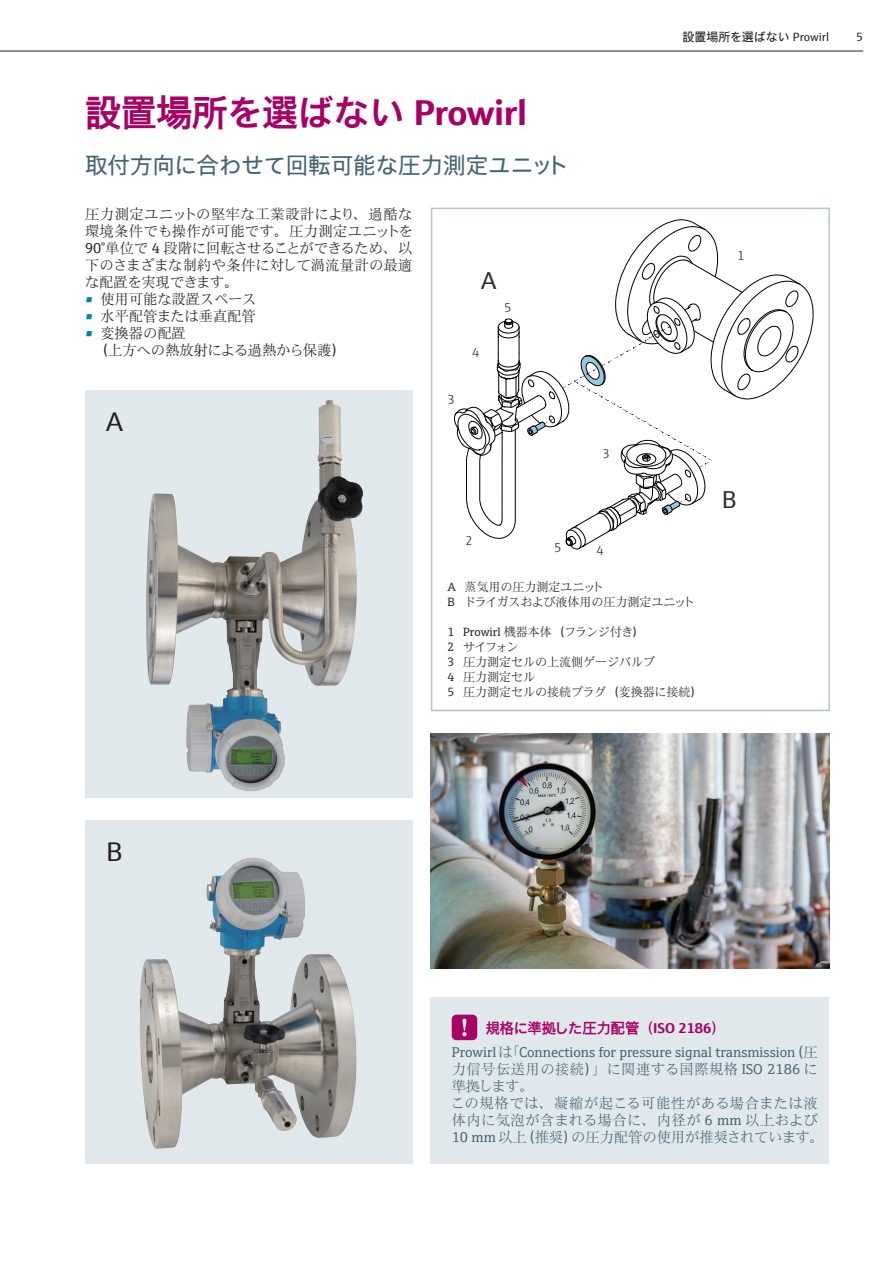
<style>
.page{position:relative;width:893px;height:1263px;background:#fff}
.page>*{position:absolute;margin:0;border:0;box-sizing:border-box;transform-origin:0 0}
.t1{font:700 36px "E+H Sans JP";letter-spacing:-.01em;color:#a70164}
.t2{font:27px "E+H Sans JP";color:#231f20}
.t3{font:24.45px "E+H Sans";color:#2a2e2f}
.t4{font:22.5px "E+H Sans JP";color:#446472}
.t5{font:14.25px/17px "E+H Serif JP";color:#446472}
.t6{font:14.25px/17px "E+H Serif JP";color:#231f20;text-align:justify}
.t7{font:700 14.25px "E+H Sans JP";color:#a70164}
.t8{font:300 12.9px "E+H Sans";color:#2a2e2f}
.t9{font:12px/15px "E+H Serif JP";color:#231f20}
.t10{font:12px "E+H Sans JP";color:#231f20}
.s1{color:#0081ad}
</style>
<div class="page">
<hr style="left:0;top:51px;width:863px;height:1px;background:#231f20">
<svg style="left:454px;top:219px;width:359px;height:330px"></svg>
<div style="left:431px;top:208px;width:399px;height:503px;border:2px solid #b5c5cf"></div>
<div style="left:85px;top:390px;width:327px;height:407px;background:#e0e8ec"></div>
<img style="left:146px;top:402px;width:180px;height:390px">
<div style="left:430px;top:997px;width:399px;height:167px;background:#e0e8ec"></div>
<svg style="left:452px;top:1015px;width:25px;height:25px"></svg>
<img style="left:430px;top:733px;width:399px;height:235px">
<svg style="left:85px;top:820px;width:327px;height:343px;background:#cdd4d6"></svg>
<img style="left:140px;top:857px;width:114px;height:265px">
<h1 class="t1" style="left:85px;top:92px;width:444px">設置場所を選ばない Prowirl</h1>
<h3 class="t4" style="left:85px;top:152px;width:486px">取付方向に合わせて回転可能な圧力測定ユニット</h3>
<p class="t6" style="left:85px;top:206px;width:329px">圧力測定ユニットの堅牢な工業設計により、過酷な環境条件でも操作が可能です。圧力測定ユニットを90°単位で 4 段階に回転させることができるため、以下のさまざまな制約や条件に対して渦流量計の最適な配置を実現できます。</p>
<p class="t6" style="left:85px;top:291px;width:173px"><span class="s1">•</span> 使用可能な設置スペース</p>
<p class="t6" style="left:85px;top:308px;width:172px"><span class="s1">•</span> 水平配管または垂直配管</p>
<p class="t6" style="left:95px;top:325px;width:252px;text-indent:-9px"><span class="s1">•</span> 変換器の配置<br>（上方への熱放射による過熱から保護）</p>
<h3 class="t3" style="left:481px;top:262px;width:17px">A</h3>
<p class="t8" style="left:504px;top:298px;width:9px">5</p>
<p class="t8" style="left:472px;top:344px;width:9px">4</p>
<h2 class="t2" style="left:106px;top:405px;width:18px">A</h2>
<p class="t8" style="left:447px;top:390px;width:9px">3</p>
<p class="t8" style="left:466px;top:531px;width:9px">2</p>
<p class="t8" style="left:554px;top:538px;width:9px">5</p>
<p class="t8" style="left:602px;top:444px;width:9px">3</p>
<p class="t8" style="left:597px;top:541px;width:9px">4</p>
<p class="t10" style="left:682px;top:29px;width:148px">設置場所を選ばない Prowirl</p>
<p class="t8" style="left:737px;top:246px;width:9px">1</p>
<h3 class="t3" style="left:722px;top:481px;width:16px">B</h3>
<p class="t9" style="left:447px;top:580px;width:249px">A 蒸気用の圧力測定ユニット<br>B ドライガスおよび液体用の圧力測定ユニット</p>
<p class="t9" style="left:447px;top:625px;width:256px">1 Prowirl 機器本体（フランジ付き）<br>2 サイフォン<br>3 圧力測定セルの上流側ゲージバルブ<br>4 圧力測定セル<br>5 圧力測定セルの接続プラグ（変換器に接続）</p>
<p class="t10" style="left:856px;top:29px;width:8px">5</p>
<h2 class="t2" style="left:106px;top:835px;width:18px">B</h2>
<p class="t7" style="left:486px;top:1019px;width:240px">規格に準拠した圧力配管（ISO 2186）</p>
<p class="t5" style="left:451px;top:1044px;width:375px">Prowirlは「Connections for pressure signal transmission（圧力信号伝送用の接続）」に関連する国際規格 ISO 2186 に準拠します。<br>この規格では、凝縮が起こる可能性がある場合または液体内に気泡が含まれる場合に、内径が 6 mm 以上および<br>10 mm 以上（推奨）の圧力配管の使用が推奨されています。</p>
</div>
